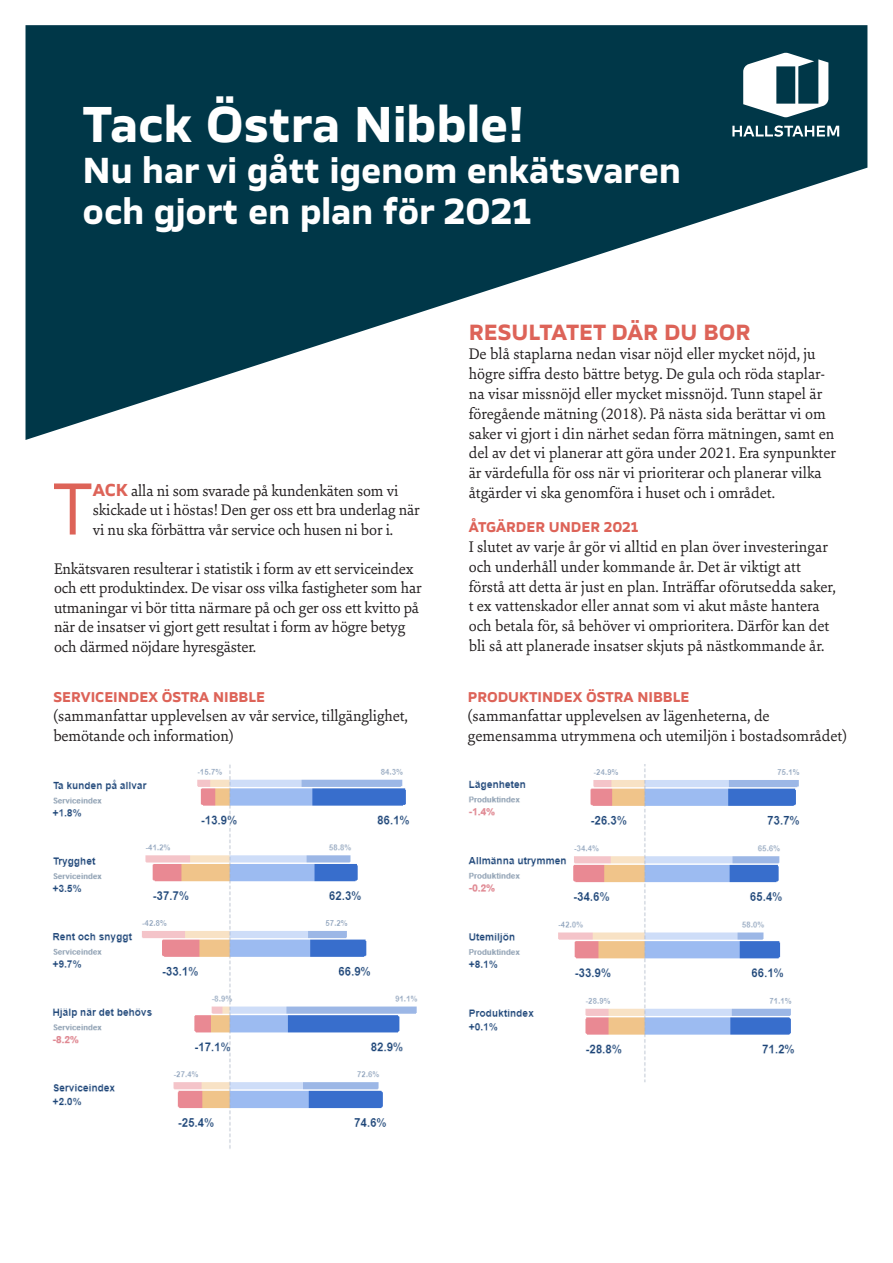
<style>
.page{position:relative;width:893px;height:1263px;background:#fff}
.page>*{position:absolute;margin:0;border:0;box-sizing:border-box;transform-origin:0 0}
.Brödtext_m_anfang_rö{font:69.9px "TT Severs";color:#dd6358}
.t1{font:700 48px "TT Severs";color:#fff}
.t2{font:700 34.5px "TT Severs";color:#fff}
.Brödtext_m_anfang_rö-2{font:700 21px "TT Severs";color:#dd6358}
.Brödtext_m_anfang_rö-3{font:16.5px/19.8px "Sina Nova";color:#231f20}
.Brödtext_m_indrag{font:700 13.5px "TT Severs";color:#dd6358}
.s1{font-family:"TT Severs";font-weight:700;color:#dd6358}
</style>
<div class="page">
<svg style="left:26px;top:25px;width:841px;height:415px;fill:#003748"></svg>
<svg style="left:743px;top:53px;width:85px;height:64px"></svg>
<svg style="left:732px;top:125px;width:107px;height:12px"></svg>
<img style="left:52px;top:779px;width:89px;height:327px">
<img style="left:141px;top:764px;width:277px;height:385px">
<img style="left:468px;top:780px;width:64px;height:251px">
<img style="left:532px;top:764px;width:268px;height:318px">
<p class="t1" style="left:82px;top:92px;width:443px">Tack Östra Nibble!</p>
<p class="t2" style="left:82px;top:147px;width:600px">Nu har vi gått igenom enkätsvaren</p>
<p class="t2" style="left:82px;top:189px;width:450px">och gjort en plan för 2021</p>
<p class="Brödtext_m_anfang_rö" style="left:53px;top:463px;width:42px">T</p>
<p class="Brödtext_m_anfang_rö-3" style="left:93px;top:480px;width:328px"><span class="s1">ACK</span> alla ni som svarade på kundenkäten som vi skickade ut i höstas! Den ger oss ett bra underlag när vi nu ska förbättra vår service och husen ni bor i.</p>
<p class="Brödtext_m_anfang_rö-3" style="left:54px;top:558px;width:369px">Enkätsvaren resulterar i statistik i form av ett serviceindex och ett produktindex. De visar oss vilka fastigheter som har utmaningar vi bör titta närmare på och ger oss ett kvitto på när de insatser vi gjort gett resultat i form av högre betyg och därmed nöjdare hyresgäster.</p>
<p class="Brödtext_m_indrag" style="left:53px;top:688px;width:213px">SERVICEINDEX ÖSTRA NIBBLE</p>
<p class="Brödtext_m_anfang_rö-3" style="left:53px;top:706px;width:356px">(sammanfattar upplevelsen av vår service, tillgänglighet,</p>
<p class="Brödtext_m_anfang_rö-3" style="left:53px;top:725px;width:182px">bemötande och information)</p>
<p class="Brödtext_m_anfang_rö-2" style="left:469px;top:318px;width:283px">RESULTATET DÄR DU BOR</p>
<p class="Brödtext_m_anfang_rö-3" style="left:469px;top:344px;width:369px">De blå staplarna nedan visar nöjd eller mycket nöjd, ju högre siffra desto bättre betyg. De gula och röda staplar&shy;na visar missnöjd eller mycket missnöjd. Tunn stapel är föregående mätning (2018). På nästa sida berättar vi om saker vi gjort i din närhet sedan förra mätningen, samt en del av det vi planerar att göra under 2021. Era synpunkter är värdefulla för oss när vi prioriterar och planerar vilka åtgärder vi ska genomföra i huset och i området.</p>
<p class="Brödtext_m_indrag" style="left:469px;top:518px;width:171px">ÅTGÄRDER UNDER 2021</p>
<p class="Brödtext_m_anfang_rö-3" style="left:469px;top:536px;width:361px">I slutet av varje år gör vi alltid en plan över investeringar och underhåll under kommande år. Det är viktigt att</p>
<p class="Brödtext_m_anfang_rö-3" style="left:469px;top:576px;width:368px">förstå att detta är just en plan. Inträffar oförutsedda saker, t ex vattenskador eller annat som vi akut måste hantera och betala för, så behöver vi omprioritera. Därför kan det bli så att planerade insatser skjuts på nästkommande år.</p>
<p class="Brödtext_m_indrag" style="left:468px;top:688px;width:223px">PRODUKTINDEX ÖSTRA NIBBLE</p>
<p class="Brödtext_m_anfang_rö-3" style="left:468px;top:706px;width:303px">(sammanfattar upplevelsen av lägenheterna, de</p>
<p class="Brödtext_m_anfang_rö-3" style="left:468px;top:725px;width:381px">gemensamma utrymmena och utemiljön i bostadsområdet)</p>
</div>
